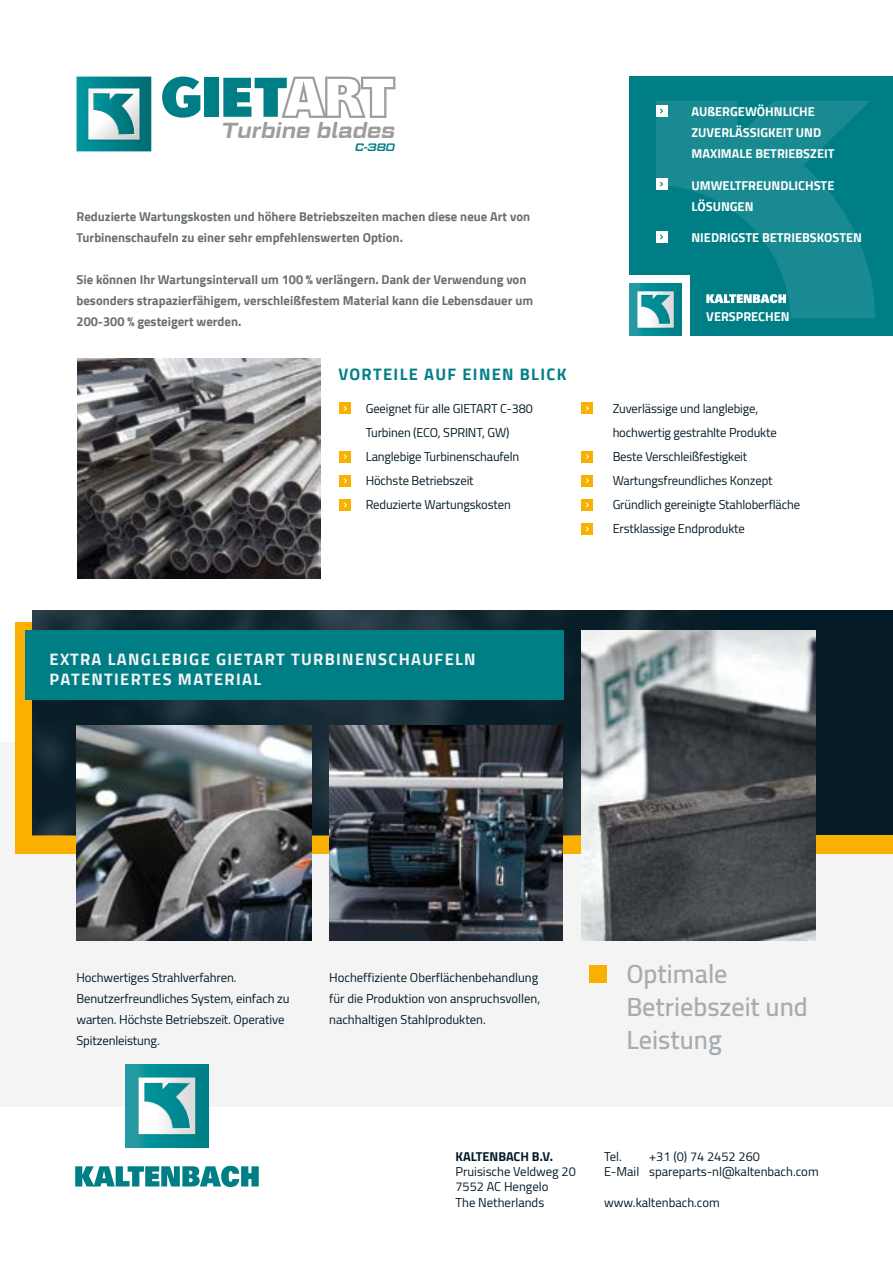
<style>
.page{position:relative;width:893px;height:1263px;background:#fff}
.page>*{position:absolute;margin:0;border:0;box-sizing:border-box;transform-origin:0 0}
.t1{font:600 26.25px/33px "Cairo";color:#a7acb0}
.t2{font:italic 600 21.75px "Geom Graphic";color:#9d9d9c}
.t3{font:700 16.5px/19.8px "Cairo";letter-spacing:.08em;color:#f4f4f4}
.t4{font:700 16.5px "Cairo";letter-spacing:.08em;color:#007e86}
.t5{font:12.75px/24px "Cairo";letter-spacing:-.01em;color:#041a27}
.t6{font:700 12.75px/21px "Cairo";color:#697073}
.t7{font:700 12.75px/21px "Cairo";color:#fff}
.t8{font:700 12.75px "Cairo";color:#041a27}
.t9{font:italic 600 10.8px "Geom Graphic";color:#007e86}
</style>
<div class="page">
<div style="left:629px;top:77px;width:264px;height:259px;background:#007e86"></div>
<svg style="left:656px;top:101px;width:219px;height:217px;fill:#198a91"></svg>
<div style="left:0;top:742px;width:893px;height:521px;background:#f4f4f4"></div>
<div style="left:15px;top:623px;width:878px;height:231px;background:#f9b000"></div>
<div style="left:32px;top:611px;width:861px;height:224px;background:#041a27"></div>
<img style="left:32px;top:611px;width:657px;height:224px">
<div style="left:26px;top:630px;width:538px;height:70px;background:#007e86"></div>
<img style="left:77px;top:725px;width:234px;height:215px">
<img style="left:329px;top:725px;width:233px;height:215px">
<img style="left:582px;top:630px;width:233px;height:310px">
<img style="left:78px;top:358px;width:242px;height:220px">
<div style="left:339px;top:402px;width:12px;height:12px;background:#f9b000"></div>
<svg style="left:344px;top:406px;width:3px;height:5px"></svg>
<div style="left:339px;top:499px;width:12px;height:12px;background:#f9b000"></div>
<div style="left:339px;top:475px;width:12px;height:12px;background:#f9b000"></div>
<div style="left:581px;top:402px;width:12px;height:12px;background:#f9b000"></div>
<svg style="left:586px;top:406px;width:3px;height:5px"></svg>
<div style="left:581px;top:451px;width:12px;height:11px;background:#f9b000"></div>
<svg style="left:586px;top:454px;width:3px;height:5px"></svg>
<div style="left:339px;top:451px;width:12px;height:12px;background:#f9b000"></div>
<svg style="left:344px;top:454px;width:3px;height:5px"></svg>
<div style="left:581px;top:475px;width:12px;height:12px;background:#f9b000"></div>
<svg style="left:586px;top:478px;width:3px;height:5px"></svg>
<div style="left:581px;top:499px;width:12px;height:12px;background:#f9b000"></div>
<div style="left:581px;top:523px;width:12px;height:12px;background:#f9b000"></div>
<svg style="left:586px;top:526px;width:3px;height:6px"></svg>
<div style="left:204px;top:78px;width:14px;height:39px;background:#007e86"></div>
<svg style="left:223px;top:77px;width:172px;height:41px"></svg>
<svg style="left:162px;top:77px;width:38px;height:41px"></svg>
<img style="left:77px;top:77px;width:74px;height:74px">
<div style="left:589px;top:965px;width:18px;height:18px;background:#f9b000"></div>
<div style="left:0;top:1107px;width:893px;height:156px;background:#fff"></div>
<svg style="left:75px;top:1166px;width:184px;height:21px"></svg>
<svg style="left:126px;top:1065px;width:82px;height:82px;background:#0c8c94"></svg>
<img style="left:136px;top:1075px;width:62px;height:61px">
<svg style="left:139px;top:1078px;width:56px;height:56px"></svg>
<div style="left:625px;top:276px;width:65px;height:63px;background:#fff"></div>
<svg style="left:706px;top:294px;width:80px;height:9px"></svg>
<svg style="left:629px;top:283px;width:52px;height:53px"></svg>
<img style="left:636px;top:290px;width:39px;height:39px">
<svg style="left:638px;top:292px;width:36px;height:35px"></svg>
<div style="left:656px;top:105px;width:11px;height:12px;background:#fff"></div>
<div style="left:656px;top:178px;width:11px;height:12px;background:#fff"></div>
<svg style="left:660px;top:182px;width:3px;height:5px"></svg>
<div style="left:656px;top:231px;width:11px;height:12px;background:#fff"></div>
<h2 class="t2" style="left:221px;top:117px;width:175px">Turbine blades</h2>
<p class="t9" style="left:355px;top:141px;width:41px">C-380</p>
<p class="t6" style="left:77px;top:206px;width:455px">Reduzierte Wartungskosten und höhere Betriebszeiten machen diese neue Art von<br>Turbinenschaufeln zu einer sehr empfehlenswerten Option.</p>
<p class="t6" style="left:77px;top:269px;width:458px">Sie können Ihr Wartungsintervall um 100 % verlängern. Dank der Verwendung von besonders strapazierfähigem, verschleißfestem Material kann die Lebensdauer um<br>200-300 % gesteigert werden.</p>
<p class="t4" style="left:338px;top:364px;width:230px">VORTEILE AUF EINEN BLICK</p>
<p class="t7" style="left:691px;top:101px;width:144px">AUßERGEWÖHNLICHE<br>ZUVERLÄSSIGKEIT UND<br>MAXIMALE BETRIEBSZEIT</p>
<p class="t7" style="left:691px;top:175px;width:144px">UMWELTFREUNDLICHSTE<br>LÖSUNGEN</p>
<p class="t7" style="left:691px;top:227px;width:172px">NIEDRIGSTE BETRIEBSKOSTEN</p>
<p class="t7" style="left:706px;top:306px;width:85px">VERSPRECHEN</p>
<p class="t5" style="left:366px;top:396px;width:169px">Geeignet für alle GIETART C-380<br>Turbinen (ECO, SPRINT, GW)<br>Langlebige Turbinenschaufeln<br>Höchste Betriebszeit<br>Reduzierte Wartungskosten</p>
<p class="t5" style="left:613px;top:396px;width:189px">Zuverlässige und langlebige, hochwertig gestrahlte Produkte<br>Beste Verschleißfestigkeit<br>Wartungsfreundliches Konzept<br>Gründlich gereinigte Stahloberfläche<br>Erstklassige Endprodukte</p>
<p class="t3" style="left:50px;top:649px;width:427px">EXTRA LANGLEBIGE GIETART TURBINENSCHAUFELN<br>PATENTIERTES MATERIAL</p>
<p class="t5" style="left:77px;top:967px;width:215px;line-height:21px">Hochwertiges Strahlverfahren.<br>Benutzerfreundliches System, einfach zu warten. Höchste Betriebszeit. Operative Spitzenleistung.</p>
<p class="t5" style="left:329px;top:967px;width:213px;line-height:21px">Hocheffiziente Oberflächenbehandlung für die Produktion von anspruchsvollen, nachhaltigen Stahlprodukten.</p>
<h1 class="t1" style="left:626px;top:957px;width:183px">Optimale<br>Betriebszeit und<br>Leistung</h1>
<p class="t8" style="left:455px;top:1149px;width:99px">KALTENBACH B.V.</p>
<p class="t5" style="left:455px;top:1164px;width:122px;line-height:15.3px">Pruisische Veldweg 20<br>7552 AC Hengelo<br>The Netherlands</p>
<p class="t5" style="left:604px;top:1148px;width:216px;line-height:15.3px;text-indent:45px">+31 (0) 74 2452 260<br>E-Mail spareparts-nl@kaltenbach.com</p>
<p class="t5" style="left:604px;top:1190px;width:117px">www.kaltenbach.com</p>
<p class="t5" style="left:604px;top:1144px;width:19px">Tel.</p>
</div>
